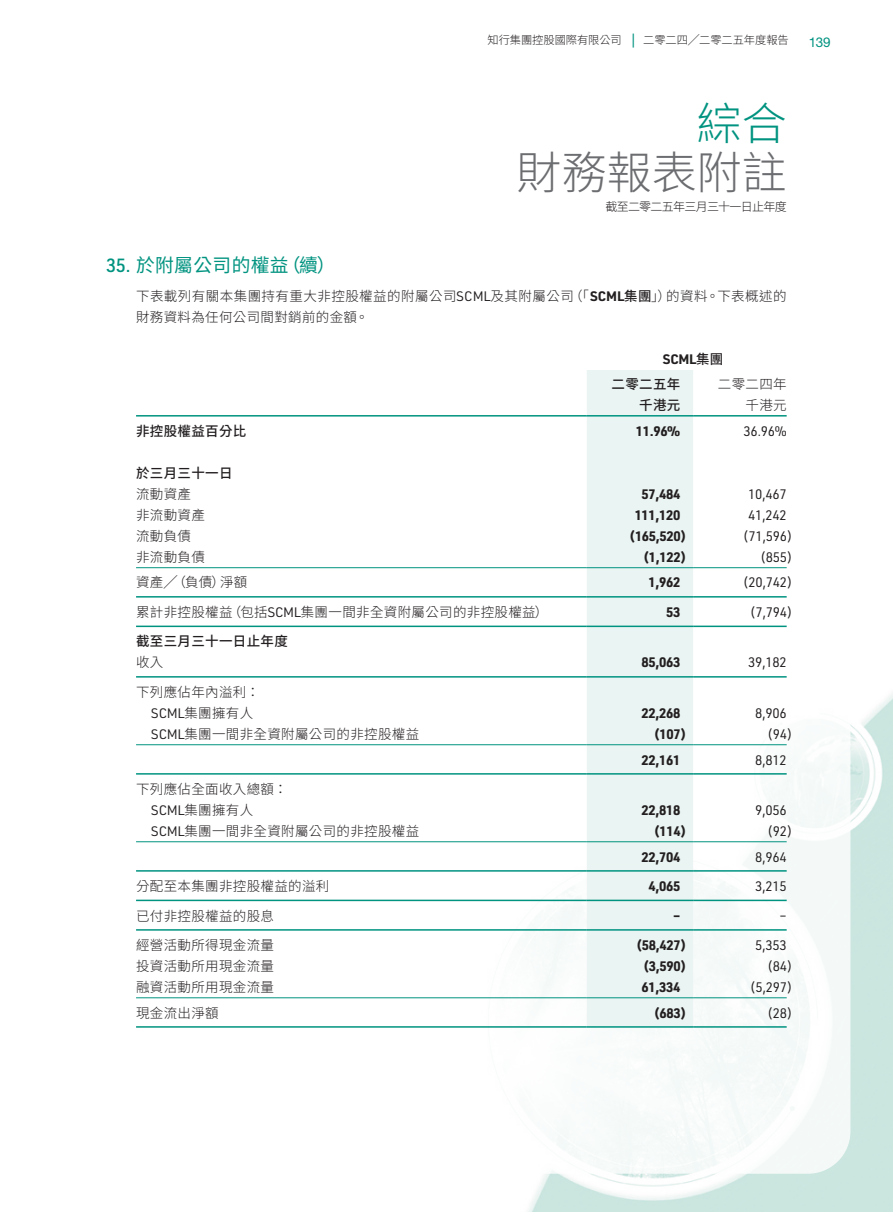
<style>
.page{position:relative;width:893px;height:1212px;background:#fff}
.page>*{position:absolute;margin:0;border:0;box-sizing:border-box;transform-origin:0 0}
.t1{font:300 45px "Source Han Sans TC";color:#6c6d70}
.t2{font:300 45px "Source Han Sans TC";color:#009380}
.Heading_1{font:18.75px "Source Han Sans TC";letter-spacing:.02em;color:#009380}
.Body_Text{font:300 13.5px/21px "Source Han Sans TC";letter-spacing:.025em;color:#231f20}
.Body_Text-2{font:700 13.5px "URWDIN";letter-spacing:-.025em;color:#231f20}
.Body_Text-3{font:13.5px "URWDIN";letter-spacing:-.025em;color:#231f20}
.Body_Text-4{font:500 13.5px "Source Han Sans TC";letter-spacing:.025em;color:#231f20}
.t3{font:13.5px "Helvetica Neue LT Std";color:#009380}
.t4{font:300 12px "Source Han Sans TC";letter-spacing:-.06em;color:#231f20}
.t5{font:300 11.25px "Source Han Sans TC";letter-spacing:-.005em;color:#231f20}
.s1{font-family:"URWDIN";font-weight:400;font-size:15.75px;color:#009380}
.s2{font-family:"URWDIN";font-weight:500}
.s3{font-family:"URWDIN";font-weight:400}
.s4{font-family:"URWDIN";font-weight:700}
.s5{font-weight:500}
.s6{font-family:"Source Han Sans TC";font-weight:500}
</style>
<div class="page">
<img style="left:528px;top:693px;width:365px;height:519px">
<svg style="left:136px;top:416px;width:714px;height:758px"></svg>
<div style="left:587px;top:370px;width:106px;height:656px;background:#eaf4f2"></div>
<hr style="left:136px;top:415px;width:451px;height:1px;background:#009380">
<hr style="left:587px;top:415px;width:106px;height:1px;background:#009380">
<hr style="left:693px;top:415px;width:94px;height:1px;background:#009380">
<hr style="left:136px;top:567px;width:451px;height:1px;background:#009380">
<hr style="left:587px;top:567px;width:106px;height:1px;background:#009380">
<hr style="left:693px;top:567px;width:94px;height:1px;background:#009380">
<hr style="left:136px;top:596px;width:451px;height:1px;background:#009380">
<hr style="left:587px;top:596px;width:106px;height:1px;background:#009380">
<hr style="left:693px;top:596px;width:94px;height:1px;background:#009380">
<hr style="left:136px;top:626px;width:451px;height:1px;background:#009380">
<hr style="left:587px;top:626px;width:106px;height:1px;background:#009380">
<hr style="left:693px;top:626px;width:94px;height:1px;background:#009380">
<hr style="left:136px;top:676px;width:451px;height:2px;background:#009380">
<hr style="left:587px;top:676px;width:106px;height:2px;background:#009380">
<hr style="left:693px;top:676px;width:94px;height:2px;background:#009380">
<hr style="left:136px;top:744px;width:451px;height:1px;background:#009380">
<hr style="left:587px;top:744px;width:106px;height:1px;background:#009380">
<hr style="left:693px;top:744px;width:94px;height:1px;background:#009380">
<hr style="left:136px;top:773px;width:451px;height:2px;background:#009380">
<hr style="left:587px;top:773px;width:106px;height:2px;background:#009380">
<hr style="left:693px;top:773px;width:94px;height:2px;background:#009380">
<hr style="left:136px;top:841px;width:451px;height:1px;background:#009380">
<hr style="left:587px;top:841px;width:106px;height:1px;background:#009380">
<hr style="left:693px;top:841px;width:94px;height:1px;background:#009380">
<hr style="left:136px;top:870px;width:451px;height:2px;background:#009380">
<hr style="left:587px;top:870px;width:106px;height:2px;background:#009380">
<hr style="left:693px;top:870px;width:94px;height:2px;background:#009380">
<hr style="left:136px;top:900px;width:451px;height:1px;background:#009380">
<hr style="left:587px;top:900px;width:106px;height:1px;background:#009380">
<hr style="left:693px;top:900px;width:94px;height:1px;background:#009380">
<hr style="left:136px;top:929px;width:451px;height:2px;background:#009380">
<hr style="left:587px;top:929px;width:106px;height:2px;background:#009380">
<hr style="left:693px;top:929px;width:94px;height:2px;background:#009380">
<hr style="left:136px;top:997px;width:451px;height:1px;background:#009380">
<hr style="left:587px;top:997px;width:106px;height:1px;background:#009380">
<hr style="left:693px;top:997px;width:94px;height:1px;background:#009380">
<hr style="left:136px;top:1026px;width:451px;height:2px;background:#009380">
<hr style="left:587px;top:1026px;width:106px;height:2px;background:#009380">
<hr style="left:693px;top:1026px;width:94px;height:2px;background:#009380">
<p class="t5" style="left:487px;top:34px;width:303px">知行集團控股國際有限公司 <span class="s1">|</span> 二零二四╱二零二五年度報告</p>
<p class="t3" style="left:809px;top:34px;width:23px">139</p>
<h1 class="t2" style="left:697px;top:98px;width:91px">綜合</h1>
<h1 class="t1" style="left:517px;top:147px;width:271px">財務報表附註</h1>
<p class="t4" style="left:605px;top:200px;width:183px">截至二零二五年三月三十一日止年度</p>
<p class="Heading_1" style="left:106px;top:254px;width:231px"><span class="s2">35.</span> 於附屬公司的權益（續）</p>
<p class="Body_Text" style="left:136px;top:286px;width:652px">下表載列有關本集團持有重大非控股權益的附屬公司<span class="s3">SCML</span>及其附屬公司（「<span class="s4">SCML</span><span class="s5">集團</span>」）的資料。下表概述的財務資料為任何公司間對銷前的金額。</p>
<p class="Body_Text-2" style="left:663px;top:350px;width:62px">SCML<span class="s6">集團</span></p>
<p class="Body_Text-4" style="left:611px;top:377px;width:70px">二零二五年</p>
<p class="Body_Text" style="left:718px;top:374px;width:70px">二零二四年</p>
<p class="Body_Text-4" style="left:639px;top:398px;width:43px">千港元</p>
<p class="Body_Text" style="left:745px;top:395px;width:43px">千港元</p>
<p class="Body_Text-4" style="left:136px;top:423px;width:112px">非控股權益百分比</p>
<p class="Body_Text-2" style="left:636px;top:422px;width:46px">11.96%</p>
<p class="Body_Text-3" style="left:743px;top:422px;width:45px">36.96%</p>
<p class="Body_Text-4" style="left:136px;top:465px;width:98px">於三月三十一日</p>
<p class="Body_Text" style="left:136px;top:484px;width:57px">流動資產</p>
<p class="Body_Text-2" style="left:642px;top:485px;width:40px">57,484</p>
<p class="Body_Text-3" style="left:748px;top:485px;width:40px">10,467</p>
<p class="Body_Text" style="left:136px;top:505px;width:70px">非流動資產</p>
<p class="Body_Text-2" style="left:635px;top:506px;width:47px">111,120</p>
<p class="Body_Text-3" style="left:748px;top:506px;width:40px">41,242</p>
<p class="Body_Text" style="left:136px;top:526px;width:57px">流動負債</p>
<p class="Body_Text-2" style="left:629px;top:527px;width:59px">(165,520)</p>
<p class="Body_Text-3" style="left:743px;top:527px;width:51px">(71,596)</p>
<p class="Body_Text" style="left:136px;top:547px;width:70px">非流動負債</p>
<p class="Body_Text-2" style="left:643px;top:548px;width:45px">(1,122)</p>
<p class="Body_Text-3" style="left:760px;top:548px;width:34px">(855)</p>
<p class="Body_Text" style="left:136px;top:572px;width:113px">資產╱（負債）淨額</p>
<p class="Body_Text-2" style="left:649px;top:573px;width:33px">1,962</p>
<p class="Body_Text-3" style="left:743px;top:574px;width:51px">(20,742)</p>
<p class="Body_Text" style="left:136px;top:602px;width:414px">累計非控股權益（包括<span class="s3">SCML</span>集團一間非全資附屬公司的非控股權益）</p>
<p class="Body_Text-2" style="left:666px;top:603px;width:16px">53</p>
<p class="Body_Text-3" style="left:750px;top:603px;width:44px">(7,794)</p>
<p class="Body_Text-4" style="left:136px;top:634px;width:153px">截至三月三十一日止年度</p>
<p class="Body_Text" style="left:136px;top:652px;width:29px">收入</p>
<p class="Body_Text-2" style="left:642px;top:653px;width:40px">85,063</p>
<p class="Body_Text-3" style="left:748px;top:654px;width:40px">39,182</p>
<p class="Body_Text" style="left:136px;top:682px;width:125px">下列應佔年內溢利：</p>
<p class="Body_Text" style="left:151px;top:703px;width:104px"><span class="s3">SCML</span>集團擁有人</p>
<p class="Body_Text-2" style="left:642px;top:704px;width:40px">22,268</p>
<p class="Body_Text-3" style="left:755px;top:704px;width:33px">8,906</p>
<p class="Body_Text" style="left:151px;top:724px;width:270px"><span class="s3">SCML</span>集團一間非全資附屬公司的非控股權益</p>
<p class="Body_Text-2" style="left:654px;top:725px;width:34px">(107)</p>
<p class="Body_Text-3" style="left:767px;top:725px;width:27px">(94)</p>
<p class="Body_Text-2" style="left:642px;top:750px;width:40px">22,161</p>
<p class="Body_Text-3" style="left:755px;top:751px;width:33px">8,812</p>
<p class="Body_Text" style="left:136px;top:779px;width:153px">下列應佔全面收入總額：</p>
<p class="Body_Text" style="left:151px;top:800px;width:104px"><span class="s3">SCML</span>集團擁有人</p>
<p class="Body_Text-2" style="left:642px;top:801px;width:40px">22,818</p>
<p class="Body_Text-3" style="left:755px;top:801px;width:33px">9,056</p>
<p class="Body_Text" style="left:151px;top:821px;width:270px"><span class="s3">SCML</span>集團一間非全資附屬公司的非控股權益</p>
<p class="Body_Text-2" style="left:654px;top:822px;width:34px">(114)</p>
<p class="Body_Text-3" style="left:767px;top:822px;width:27px">(92)</p>
<p class="Body_Text-2" style="left:642px;top:847px;width:40px">22,704</p>
<p class="Body_Text-3" style="left:755px;top:848px;width:33px">8,964</p>
<p class="Body_Text" style="left:136px;top:876px;width:195px">分配至本集團非控股權益的溢利</p>
<p class="Body_Text-2" style="left:649px;top:877px;width:33px">4,065</p>
<p class="Body_Text-3" style="left:755px;top:877px;width:33px">3,215</p>
<p class="Body_Text" style="left:136px;top:905px;width:140px">已付非控股權益的股息</p>
<p class="Body_Text-2" style="left:673px;top:906px;width:9px">–</p>
<p class="Body_Text-3" style="left:779px;top:907px;width:9px">–</p>
<p class="Body_Text" style="left:136px;top:935px;width:140px">經營活動所得現金流量</p>
<p class="Body_Text-2" style="left:636px;top:936px;width:52px">(58,427)</p>
<p class="Body_Text-3" style="left:755px;top:936px;width:33px">5,353</p>
<p class="Body_Text" style="left:136px;top:956px;width:140px">投資活動所用現金流量</p>
<p class="Body_Text-2" style="left:643px;top:957px;width:45px">(3,590)</p>
<p class="Body_Text-3" style="left:767px;top:957px;width:27px">(84)</p>
<p class="Body_Text" style="left:136px;top:977px;width:140px">融資活動所用現金流量</p>
<p class="Body_Text-2" style="left:642px;top:978px;width:40px">61,334</p>
<p class="Body_Text-3" style="left:750px;top:978px;width:44px">(5,297)</p>
<p class="Body_Text" style="left:136px;top:1002px;width:84px">現金流出淨額</p>
<p class="Body_Text-2" style="left:654px;top:1003px;width:34px">(683)</p>
<p class="Body_Text-3" style="left:767px;top:1004px;width:27px">(28)</p>
</div>
